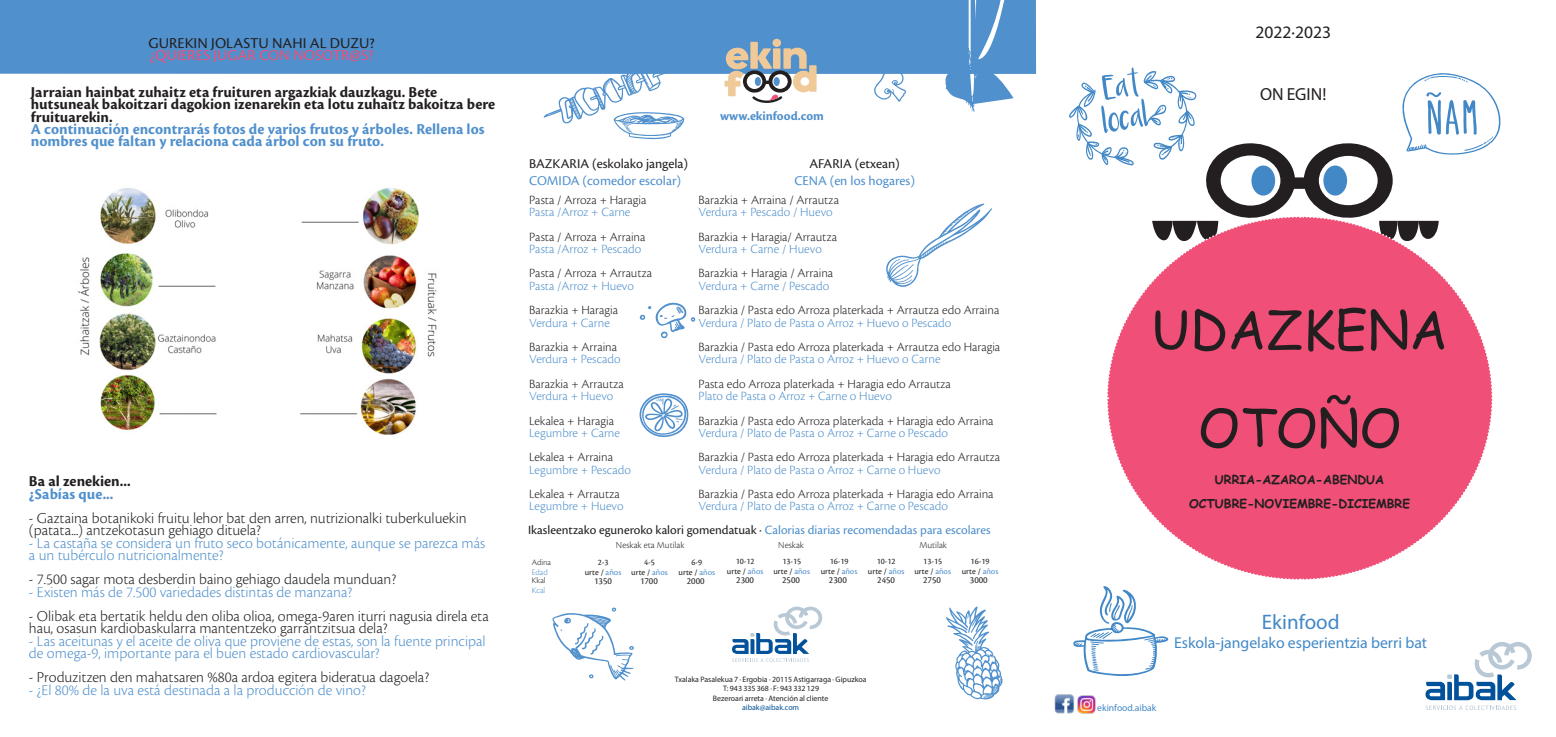
<style>
.page{position:relative;width:1556px;height:737px;background:#fff}
.page>*{position:absolute;margin:0;border:0;box-sizing:border-box;transform-origin:0 0}
.t1{font:52.5px "Comic Sans MS";color:#231f20}
.t2{font:21px "Myriad Pro";color:#4288c7}
.tit{font:17.5px "Myriad Pro";color:#231f20}
.t3{font:300 15.75px/12.2px "Cronos Pro";color:#231f20}
.t4{font:300 15.75px/12.2px "Cronos Pro";color:#5090cc}
.t5{font:700 15.75px/12.2px "Cronos Pro";letter-spacing:.005em;color:#231f20}
.t6{font:700 15.75px/12.2px "Cronos Pro";letter-spacing:.005em;color:#5090cc}
.t7{font:15.75px "Myriad Pro";color:#4288c7}
.t8{font:15.75px "Cronos Pro";color:#231f20}
.t9{font:15.75px "Cronos Pro";letter-spacing:.005em;color:#f04f77}
.t10{font:14px "Cronos Pro";color:#5090cc}
.t11{font:14px "Cronos Pro";color:#231f20}
.t12{font:300 13.12px "Cronos Pro";letter-spacing:-.005em;color:#231f20}
.t13{font:300 13.12px "Cronos Pro";color:#5090cc}
.t14{font:13.12px "Cronos Pro";color:#231f20}
.t15{font:700 13.12px "Cronos Pro";letter-spacing:.005em;color:#5090cc}
.t16{font:700 12.25px "Comic Sans MS";color:#231f20}
.t17{font:9.62px "Cronos Pro";color:#231f20}
.t18{font:300 9.62px "Cronos Pro";letter-spacing:-.005em;color:#231f20}
.t19{font:9.62px "Myriad Pro";color:#4288c7}
.t20{font:8.75px "Cronos Pro";color:#231f20}
.t21{font:300 8.75px "Cronos Pro";color:#231f20}
.t22{font:300 8.75px "Cronos Pro";color:#5090cc}
.tit-2{font:7.88px "Myriad Pro";color:#231f20}
.tit-3{font:7.88px "Myriad Pro";color:#01529a}
.s1{color:#5090cc}
.s2{color:#01529a}
</style>
<div class="page">
<svg style="left:732px;top:606px;width:90px;height:56px"></svg>
<svg style="left:0;top:0;width:1133px;height:112px;fill:#5090cc"></svg>
<svg style="left:639px;top:393px;width:50px;height:44px"></svg>
<svg style="left:886px;top:203px;width:106px;height:84px"></svg>
<svg style="left:552px;top:607px;width:82px;height:74px"></svg>
<svg style="left:639px;top:302px;width:57px;height:37px"></svg>
<svg style="left:946px;top:606px;width:57px;height:94px"></svg>
<svg style="left:543px;top:58px;width:156px;height:81px"></svg>
<svg style="left:724px;top:39px;width:92px;height:64px"></svg>
<img style="left:1054px;top:694px;width:20px;height:19px">
<img style="left:1077px;top:710px;width:18px;height:3px">
<svg style="left:1068px;top:68px;width:463px;height:642px"></svg>
<img style="left:78px;top:188px;width:359px;height:247px">
<p class="t8" style="left:149px;top:34px;width:227px">GUREKIN JOLASTU NAHI AL DUZU?</p>
<p class="t9" style="left:150px;top:46px;width:225px">¿QUIERES JUGAR CON NOSOTR@S?</p>
<p class="t5" style="left:31px;top:86px;width:466px">Jarraian hainbat zuhaitz eta fruituren argazkiak dauzkagu. Bete hutsuneak bakoitzari dagokion izenarekin eta lotu zuhaitz bakoitza bere fruituarekin.</p>
<p class="t6" style="left:31px;top:123px;width:455px">A continuación encontrarás fotos de varios frutos y árboles. Rellena los nombres que faltan y relaciona cada árbol con su fruto.</p>
<p class="t5" style="left:29px;top:475px;width:103px">Ba al zenekien...</p>
<p class="t6" style="left:29px;top:488px;width:86px">¿Sabías que...</p>
<p class="t3" style="left:29px;top:512px;width:439px">- Gaztaina botanikoki fruitu lehor bat den arren, nutrizionalki tuberkuluekin (patata...) antzekotasun gehiago dituela?</p>
<p class="t4" style="left:29px;top:536px;width:458px">- La castaña se considera un fruto seco botánicamente, aunque se parezca más a un tubérculo nutricionalmente?</p>
<p class="t3" style="left:29px;top:573px;width:369px">- 7.500 sagar mota desberdin baino gehiago daudela munduan?</p>
<p class="t4" style="left:29px;top:585px;width:325px">- Existen más de 7.500 variedades distintas de manzana?</p>
<p class="t3" style="left:29px;top:610px;width:461px">- Olibak eta bertatik heldu den oliba olioa, omega-9aren iturri nagusia direla eta hau, osasun kardiobaskularra mantentzeko garrantzitsua dela?</p>
<p class="t4" style="left:29px;top:634px;width:458px">- Las aceitunas y el aceite de oliva que proviene de estas, son la fuente principal de omega-9, importante para el buen estado cardiovascular?</p>
<p class="t3" style="left:29px;top:671px;width:401px">- Produzitzen den mahatsaren %80a ardoa egitera bideratua dagoela?</p>
<p class="t4" style="left:29px;top:683px;width:338px">- ¿El 80% de la uva está destinada a la producción de vino?</p>
<p class="t15" style="left:720px;top:109px;width:105px">www.ekinfood.com</p>
<p class="t11" style="left:529px;top:155px;width:160px">BAZKARIA (eskolako jangela)</p>
<p class="t10" style="left:529px;top:173px;width:154px">COMIDA (comedor escolar)</p>
<p class="t12" style="left:529px;top:192px;width:119px">Pasta / Arroza + Haragia</p>
<p class="t13" style="left:529px;top:204px;width:103px">Pasta /Arroz + Carne</p>
<p class="t12" style="left:529px;top:229px;width:118px">Pasta / Arroza + Arraina</p>
<p class="t13" style="left:529px;top:241px;width:114px">Pasta /Arroz + Pescado</p>
<p class="t12" style="left:529px;top:266px;width:125px">Pasta / Arroza + Arrautza</p>
<p class="t13" style="left:529px;top:278px;width:106px">Pasta /Arroz + Huevo</p>
<p class="t12" style="left:529px;top:302px;width:90px">Barazkia + Haragia</p>
<p class="t13" style="left:529px;top:315px;width:82px">Verdura + Carne</p>
<p class="t12" style="left:529px;top:339px;width:89px">Barazkia + Arraina</p>
<p class="t13" style="left:529px;top:351px;width:93px">Verdura + Pescado</p>
<p class="t12" style="left:529px;top:376px;width:96px">Barazkia + Arrautza</p>
<p class="t13" style="left:529px;top:388px;width:86px">Verdura + Huevo</p>
<p class="t12" style="left:529px;top:413px;width:86px">Lekalea + Haragia</p>
<p class="t13" style="left:529px;top:425px;width:92px">Legumbre + Carne</p>
<p class="t12" style="left:529px;top:449px;width:85px">Lekalea + Arraina</p>
<p class="t13" style="left:529px;top:462px;width:103px">Legumbre + Pescado</p>
<p class="t12" style="left:529px;top:486px;width:92px">Lekalea + Arrautza</p>
<p class="t13" style="left:529px;top:498px;width:96px">Legumbre + Huevo</p>
<p class="t11" style="left:809px;top:155px;width:92px">AFARIA (etxean)</p>
<p class="t10" style="left:794px;top:173px;width:122px">CENA (en los hogares)</p>
<p class="t12" style="left:698px;top:192px;width:142px">Barazkia + Arraina / Arrautza</p>
<p class="t13" style="left:698px;top:204px;width:136px">Verdura + Pescado / Huevo</p>
<p class="t12" style="left:698px;top:229px;width:140px">Barazkia + Haragia/ Arrautza</p>
<p class="t13" style="left:698px;top:241px;width:125px">Verdura + Carne / Huevo</p>
<p class="t12" style="left:698px;top:266px;width:136px">Barazkia + Haragia / Arraina</p>
<p class="t13" style="left:698px;top:278px;width:132px">Verdura + Carne / Pescado</p>
<p class="t12" style="left:698px;top:302px;width:302px">Barazkia / Pasta edo Arroza platerkada + Arrautza edo Arraina</p>
<p class="t13" style="left:698px;top:315px;width:254px">Verdura / Plato de Pasta o Arroz + Huevo o Pescado</p>
<p class="t12" style="left:698px;top:339px;width:303px">Barazkia / Pasta edo Arroza platerkada + Arrautza edo Haragia</p>
<p class="t13" style="left:698px;top:351px;width:243px">Verdura / Plato de Pasta o Arroz + Huevo o Carne</p>
<p class="t12" style="left:698px;top:376px;width:254px">Pasta edo Arroza platerkada + Haragia edo Arrautza</p>
<p class="t13" style="left:698px;top:388px;width:195px">Plato de Pasta o Arroz + Carne o Huevo</p>
<p class="t12" style="left:698px;top:413px;width:296px">Barazkia / Pasta edo Arroza platerkada + Haragia edo Arraina</p>
<p class="t13" style="left:698px;top:425px;width:251px">Verdura / Plato de Pasta o Arroz + Carne o Pescado</p>
<p class="t12" style="left:698px;top:449px;width:303px">Barazkia / Pasta edo Arroza platerkada + Haragia edo Arrautza</p>
<p class="t13" style="left:698px;top:462px;width:243px">Verdura / Plato de Pasta o Arroz + Carne o Huevo</p>
<p class="t12" style="left:698px;top:486px;width:296px">Barazkia / Pasta edo Arroza platerkada + Haragia edo Arraina</p>
<p class="t13" style="left:698px;top:498px;width:251px">Verdura / Plato de Pasta o Arroz + Carne o Pescado</p>
<p class="t14" style="left:528px;top:522px;width:464px">Ikasleentzako eguneroko kalori gomendatuak · <span class="s1">Calorias diarias recomendadas para escolares</span></p>
<p class="t21" style="left:531px;top:557px;width:21px">Adina</p>
<p class="t22" style="left:531px;top:567px;width:18px">Edad</p>
<p class="t21" style="left:531px;top:575px;width:15px">Kkal</p>
<p class="t22" style="left:531px;top:585px;width:15px">Kcal</p>
<p class="t18" style="left:616px;top:539px;width:70px">Neskak eta Mutilak</p>
<p class="t18" style="left:778px;top:539px;width:27px">Neskak</p>
<p class="t18" style="left:919px;top:539px;width:29px">Mutilak</p>
<p class="t20" style="left:597px;top:557px;width:12px">2-3</p>
<p class="t20" style="left:584px;top:567px;width:38px">urte / <span class="s1">años</span></p>
<p class="t20" style="left:644px;top:557px;width:12px">4-5</p>
<p class="t20" style="left:631px;top:567px;width:38px">urte / <span class="s1">años</span></p>
<p class="t20" style="left:691px;top:557px;width:12px">6-9</p>
<p class="t20" style="left:678px;top:567px;width:38px">urte / <span class="s1">años</span></p>
<p class="t17" style="left:594px;top:575px;width:19px">1350</p>
<p class="t17" style="left:640px;top:575px;width:19px">1700</p>
<p class="t17" style="left:686px;top:575px;width:19px">2000</p>
<p class="t20" style="left:735px;top:556px;width:20px">10-12</p>
<p class="t20" style="left:727px;top:566px;width:38px">urte / <span class="s1">años</span></p>
<p class="t20" style="left:782px;top:556px;width:20px">13-15</p>
<p class="t20" style="left:773px;top:566px;width:38px">urte / <span class="s1">años</span></p>
<p class="t20" style="left:829px;top:556px;width:20px">16-19</p>
<p class="t20" style="left:820px;top:566px;width:38px">urte / <span class="s1">años</span></p>
<p class="t20" style="left:876px;top:556px;width:20px">10-12</p>
<p class="t20" style="left:867px;top:566px;width:38px">urte / <span class="s1">años</span></p>
<p class="t20" style="left:923px;top:556px;width:20px">13-15</p>
<p class="t20" style="left:914px;top:566px;width:38px">urte / <span class="s1">años</span></p>
<p class="t20" style="left:970px;top:556px;width:20px">16-19</p>
<p class="t20" style="left:961px;top:566px;width:38px">urte / <span class="s1">años</span></p>
<p class="t17" style="left:736px;top:574px;width:19px">2300</p>
<p class="t17" style="left:782px;top:574px;width:19px">2500</p>
<p class="t17" style="left:829px;top:574px;width:19px">2300</p>
<p class="t17" style="left:877px;top:574px;width:19px">2450</p>
<p class="t17" style="left:923px;top:574px;width:19px">2750</p>
<p class="t17" style="left:969px;top:574px;width:19px">3000</p>
<p class="tit-2" style="left:674px;top:674px;width:193px">Txalaka Pasalekua 7 · Ergobia · 20115 Astigarraga · Gipuzkoa</p>
<p class="tit-2" style="left:723px;top:683px;width:97px">T: 943 335 368 · F: 943 332 129</p>
<p class="tit-2" style="left:712px;top:693px;width:117px">Bezeroari arreta <span class="s2">·</span> Atención al cliente</p>
<p class="tit-3" style="left:742px;top:703px;width:59px">aibak@aibak.com</p>
<p class="tit" style="left:1255px;top:21px;width:77px">2022·2023</p>
<p class="tit" style="left:1259px;top:83px;width:68px">ON EGIN!</p>
<p class="t1" style="left:1151px;top:291px;width:298px">UDAZKENA</p>
<p class="t1" style="left:1197px;top:389px;width:205px">OTOÑO</p>
<p class="t16" style="left:1214px;top:470px;width:171px">URRIA-AZAROA-ABENDUA</p>
<p class="t16" style="left:1188px;top:494px;width:222px">OCTUBRE-NOVIEMBRE-DICIEMBRE</p>
<p class="t2" style="left:1261px;top:608px;width:79px">Ekinfood</p>
<p class="t7" style="left:1174px;top:632px;width:254px">Eskola-jangelako esperientzia berri bat</p>
<p class="t19" style="left:1097px;top:701px;width:61px">ekinfood.aibak</p>
</div>
